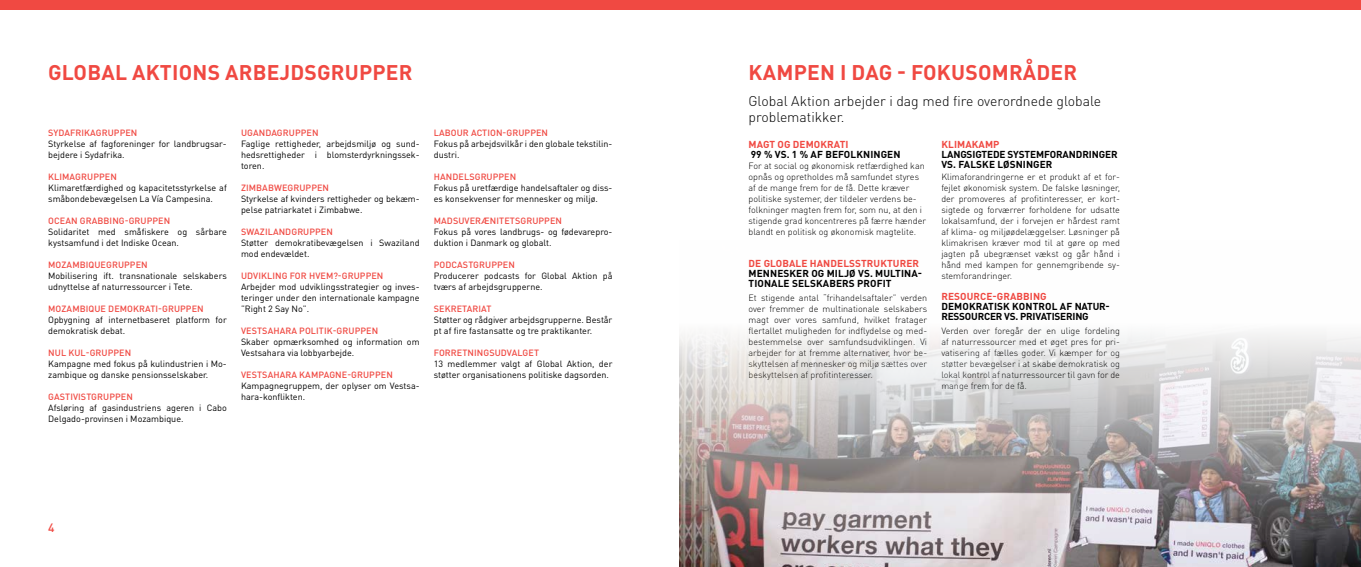
<style>
.page{position:relative;width:1361px;height:567px;background:#fff}
.page>*{position:absolute;margin:0;border:0;box-sizing:border-box;transform-origin:0 0}
.t1{font:700 21px "DIN Pro";letter-spacing:.01em;color:#f04942}
.t2{font:300 14px/16px "DIN Pro";color:#000}
.t3{font:500 12px "DIN Pro";color:#f04942}
.t4{font:700 10px/10px "DIN Pro";letter-spacing:.01em;color:#000}
.t5{font:700 10px "DIN Pro";letter-spacing:.01em;color:#f04942}
.t6{font:700 10px/10px "DIN Pro";letter-spacing:-.02em;color:#000}
.t7{font:700 10px/10px "DIN Pro";letter-spacing:-.01em;color:#000}
.t8{font:9px/11px "DIN Pro";color:#000}
.t9{font:300 9px/11px "DIN Pro";color:#000;text-align:justify}
.t10{font:500 9px "DIN Pro";letter-spacing:.01em;color:#f04942}
</style>
<div class="page">
<div style="left:0;top:0;width:1361px;height:10px;background:#f04942"></div>
<img style="left:679px;top:333px;width:682px;height:234px">
<h1 class="t1" style="left:48px;top:58px;width:366px">GLOBAL AKTIONS ARBEJDSGRUPPER</h1>
<h1 class="t1" style="left:748px;top:58px;width:330px">KAMPEN I DAG - FOKUSOMRÅDER</h1>
<h2 class="t2" style="left:748px;top:93px;width:354px">Global Aktion arbejder i dag med fire overordnede globale problematikker.</h2>
<p class="t10" style="left:48px;top:126px;width:91px">SYDAFRIKAGRUPPEN</p>
<p class="t8" style="left:48px;top:138px;width:180px">Styrkelse af fagforeninger for landbrugsar&shy;bejdere i Sydafrika.</p>
<p class="t10" style="left:48px;top:170px;width:70px">KLIMAGRUPPEN</p>
<p class="t8" style="left:48px;top:182px;width:180px">Klimaretfærdighed og kapacitetsstyrkelse af småbondebevægelsen La Vía Campesina.</p>
<p class="t10" style="left:48px;top:214px;width:124px">OCEAN GRABBING-GRUPPEN</p>
<p class="t8" style="left:48px;top:226px;width:180px">Solidaritet med småfiskere og sårbare kystsamfund i det Indiske Ocean.</p>
<p class="t10" style="left:48px;top:258px;width:101px">MOZAMBIQUEGRUPPEN</p>
<p class="t8" style="left:48px;top:270px;width:180px">Mobilisering ift. transnationale selskabers udnyttelse af naturressourcer i Tete.</p>
<p class="t10" style="left:48px;top:302px;width:157px">MOZAMBIQUE DEMOKRATI-GRUPPEN</p>
<p class="t8" style="left:48px;top:314px;width:180px">Opbygning af internetbaseret platform for demokratisk debat.</p>
<p class="t10" style="left:48px;top:346px;width:85px">NUL KUL-GRUPPEN</p>
<p class="t8" style="left:48px;top:358px;width:180px">Kampagne med fokus på kulindustrien i Mo&shy;zambique og danske pensionsselskaber.</p>
<p class="t10" style="left:48px;top:390px;width:86px">GASTIVISTGRUPPEN</p>
<p class="t8" style="left:48px;top:402px;width:180px">Afsløring af gasindustriens ageren i Cabo<br>Delgado-provinsen i Mozambique.</p>
<p class="t10" style="left:241px;top:126px;width:79px">UGANDAGRUPPEN</p>
<p class="t8" style="left:241px;top:138px;width:180px;text-align:justify">Faglige rettigheder, arbejdsmiljø og sund&shy;hedsrettigheder i blomsterdyrkningssek&shy;toren.</p>
<p class="t10" style="left:241px;top:181px;width:90px">ZIMBABWEGRUPPEN</p>
<p class="t8" style="left:241px;top:193px;width:180px">Styrkelse af kvinders rettigheder og bekæm&shy;pelse patriarkatet i Zimbabwe.</p>
<p class="t10" style="left:241px;top:225px;width:93px">SWAZILANDGRUPPEN</p>
<p class="t8" style="left:241px;top:237px;width:180px">Støtter demokratibevægelsen i Swaziland mod endevældet.</p>
<p class="t10" style="left:241px;top:269px;width:144px">UDVIKLING FOR HVEM?-GRUPPEN</p>
<p class="t8" style="left:241px;top:281px;width:180px;text-align:justify">Arbejder mod udviklingsstrategier og inves&shy;teringer under den internationale kampagne ”Right 2 Say No”.</p>
<p class="t10" style="left:241px;top:324px;width:139px">VESTSAHARA POLITIK-GRUPPEN</p>
<p class="t8" style="left:241px;top:336px;width:180px">Skaber opmærksomhed og information om<br>Vestsahara via lobbyarbejde.</p>
<p class="t10" style="left:241px;top:368px;width:153px">VESTSAHARA KAMPAGNE-GRUPPEN</p>
<p class="t8" style="left:241px;top:380px;width:180px">Kampagnegruppem, der oplyser om Vestsa&shy;hara-konflikten.</p>
<p class="t10" style="left:434px;top:126px;width:116px">LABOUR ACTION-GRUPPEN</p>
<p class="t8" style="left:434px;top:138px;width:180px">Fokus på arbejdsvilkår i den globale tekstilin&shy;dustri.</p>
<p class="t10" style="left:434px;top:170px;width:84px">HANDELSGRUPPEN</p>
<p class="t8" style="left:434px;top:182px;width:180px">Fokus på uretfærdige handelsaftaler og diss&shy;es konsekvenser for mennesker og miljø.</p>
<p class="t10" style="left:434px;top:214px;width:130px">MADSUVERÆNITETSGRUPPEN</p>
<p class="t8" style="left:434px;top:226px;width:180px">Fokus på vores landbrugs- og fødevarepro&shy;duktion i Danmark og globalt.</p>
<p class="t10" style="left:434px;top:258px;width:83px">PODCASTGRUPPEN</p>
<p class="t8" style="left:434px;top:270px;width:180px">Producerer podcasts for Global Aktion på tværs af arbejdsgrupperne.</p>
<p class="t10" style="left:434px;top:302px;width:59px">SEKRETARIAT</p>
<p class="t8" style="left:434px;top:314px;width:180px">Støtter og rådgiver arbejdsgrupperne. Består pt af fire fastansatte og tre praktikanter.</p>
<p class="t10" style="left:434px;top:346px;width:107px">FORRETNINGSUDVALGET</p>
<p class="t8" style="left:434px;top:358px;width:180px">13 medlemmer valgt af Global Aktion, der støtter organisationens politiske dagsorden.</p>
<h3 class="t3" style="left:48px;top:519px;width:8px">4</h3>
<p class="t5" style="left:748px;top:138px;width:102px">MAGT OG DEMOKRATI</p>
<p class="t4" style="left:751px;top:149px;width:151px">99 % VS. 1 % AF BEFOLKNINGEN</p>
<p class="t9" style="left:748px;top:160px;width:179px;text-align:left">For at social og økonomisk retfærdighed kan opnås og opretholdes må samfundet styres af de mange frem for de få. Dette kræver politiske systemer, der tildeler verdens be&shy;folkninger magten frem for, som nu, at den i stigende grad koncentreres på færre hænder blandt en politisk og økonomisk magtelite.</p>
<p class="t5" style="left:748px;top:256px;width:172px">DE GLOBALE HANDELSSTRUKTURER</p>
<p class="t4" style="left:748px;top:268px;width:175px">MENNESKER OG MILJØ VS. MULTINA-<br>TIONALE SELSKABERS PROFIT</p>
<p class="t9" style="left:748px;top:292px;width:180px">Et stigende antal “frihandelsaftaler” verden over fremmer de multinationale selskabers magt over vores samfund, hvilket fratager flertallet muligheden for indflydelse og med&shy;bestemmelse over samfundsudviklingen. Vi arbejder for at fremme alternativer, hvor be&shy;skyttelsen af mennesker og miljø sættes over beskyttelsen af profitinteresser.</p>
<p class="t5" style="left:941px;top:138px;width:60px">KLIMAKAMP</p>
<p class="t7" style="left:941px;top:149px;width:178px">LANGSIGTEDE SYSTEMFORANDRINGER<br>VS. FALSKE LØSNINGER</p>
<p class="t9" style="left:941px;top:171px;width:180px">Klimaforandringerne er et produkt af et for&shy;fejlet økonomisk system. De falske løsninger, der promoveres af profitinteresser, er kort&shy;sigtede og forværrer forholdene for udsatte lokalsamfund, der i forvejen er hårdest ramt af klima- og miljøødelæggelser. Løsninger på klimakrisen kræver mod til at gøre op med jagten på ubegrænset vækst og går hånd i hånd med kampen for gennemgribende sy&shy;stemforandringer.</p>
<p class="t5" style="left:941px;top:289px;width:107px">RESOURCE-GRABBING</p>
<p class="t6" style="left:941px;top:301px;width:170px">DEMOKRATISK KONTROL AF NATUR-<br>RESSOURCER VS. PRIVATISERING</p>
<p class="t9" style="left:941px;top:325px;width:180px">Verden over foregår der en ulige fordeling af naturressourcer med et øget pres for pri&shy;vatisering af fælles goder. Vi kæmper for og støtter bevægelser i at skabe demokratisk og lokal kontrol af naturressourcer til gavn for de mange frem for de få.</p>
</div>
